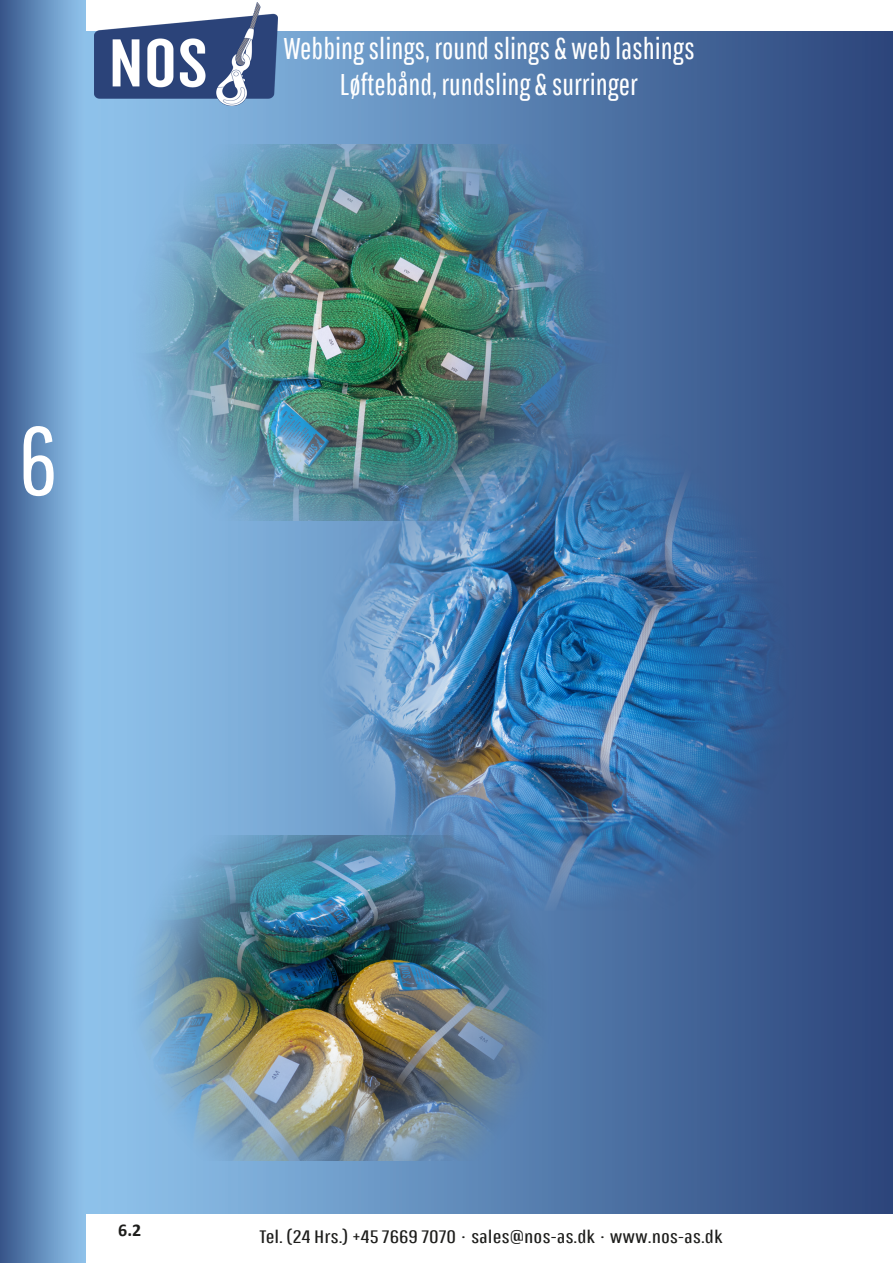
<style>
.page{position:relative;width:893px;height:1263px;background:#fff}
.page>*{position:absolute;margin:0;border:0;box-sizing:border-box;transform-origin:0 0}
.t1{font:96px "Pathway Gothic One";color:#fff}
.t2{font:30px/36px "Pathway Gothic One";color:#fff;text-align:center}
.t3{font:18px "Pathway Gothic One";color:#1d1d1b;scale:1.3 1}
.t4{font:700 18px "Calibri";color:#1d1d1b}
.s1{font-family:"Minion Pro"}
</style>
<div class="page">
<div style="left:0;top:0;width:85px;height:1263px;background:linear-gradient(to right,#37568b,#92c7ef)"></div>
<div style="left:85px;top:31px;width:808px;height:77px;background:linear-gradient(to right,#92c7ef,#2a447b)"></div>
<img style="left:95px;top:3px;width:183px;height:102px">
<div style="left:85px;top:108px;width:808px;height:1106px;background:linear-gradient(to right,#91c7f0,#2a447b)"></div>
<img style="left:123px;top:145px;width:501px;height:375px">
<img style="left:314px;top:434px;width:486px;height:477px">
<img style="left:123px;top:836px;width:434px;height:325px">
<h1 class="t1" style="left:19px;top:403px;width:40px">6</h1>
<p class="t2" style="left:283px;top:30px;width:413px">Webbing slings, round slings &amp; web lashings<br>Løftebånd, rundsling &amp; surringer</p>
<p class="t4" style="left:118px;top:1217px;width:25px">6.2</p>
<p class="t3" style="left:259px;top:1225px;width:358px">Tel. (24 Hrs.) +45 7669 7070 <span class="s1">.</span> sales@nos-as.dk <span class="s1">.</span> www.nos-as.dk</p>
</div>
